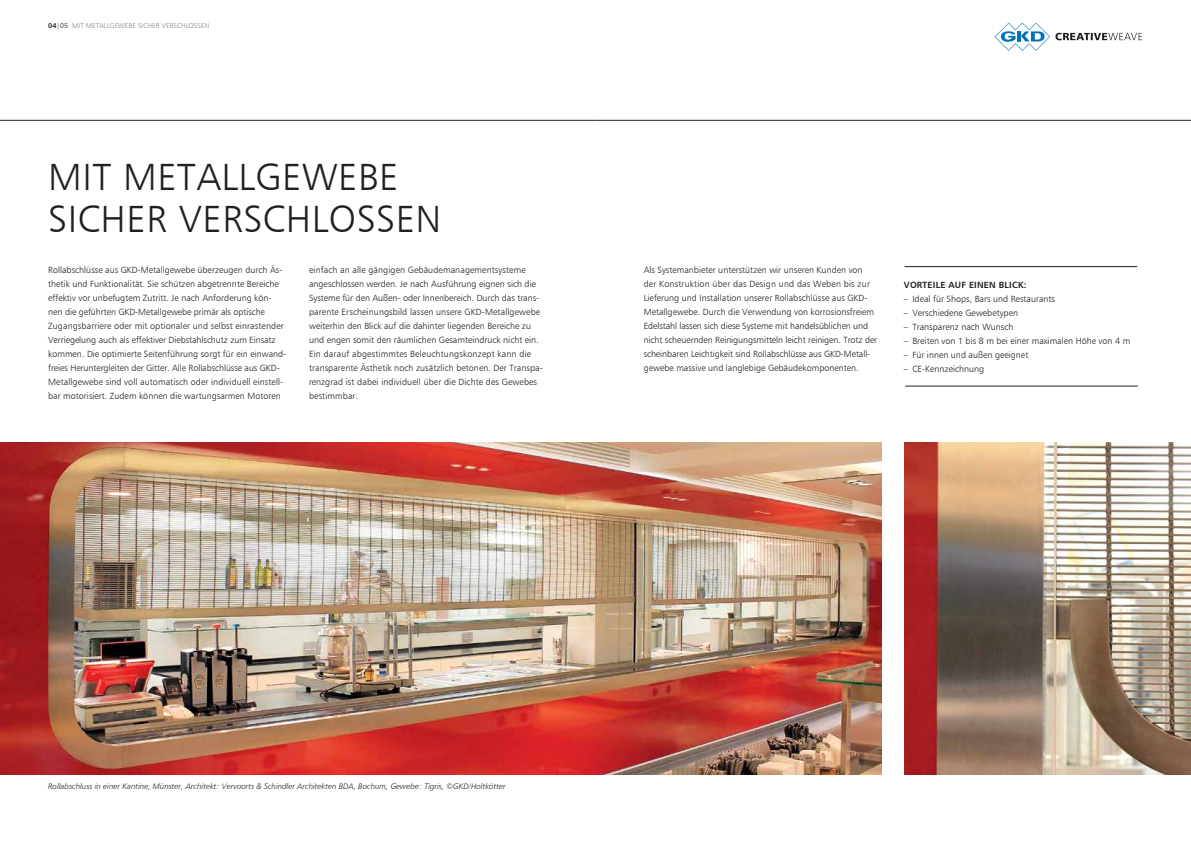
<style>
.page{position:relative;width:1191px;height:842px;background:#fff}
.page>*{position:absolute;margin:0;border:0;box-sizing:border-box;transform-origin:0 0}
.t1{font:38px/42px "Humanist 777 BT Light B";letter-spacing:.015em;color:#231f20}
.t2{font:9px/14px "Humanist 777 BT Light B";color:#231f20}
.t3{font:9px "Humanist 777 BT Bold B";letter-spacing:.02em;color:#231f20}
.t4{font:8px "Humanist 777 BT Light Italic B";color:#231f20}
.t5{font:7px "Humanist 777 BT Light B";letter-spacing:.01em;color:#828487}
.s1{font-family:"Humanist 777 BT Bold B";color:#231f20}
.s2{color:#231f20}
</style>
<div class="page">
<hr style="left:595px;top:120px;width:596px;height:1px;background:#231f20">
<svg style="left:994px;top:23px;width:148px;height:28px"></svg>
<hr style="left:0;top:120px;width:595px;height:1px;background:#231f20">
<img style="left:0;top:442px;width:882px;height:332px">
<img style="left:904px;top:442px;width:287px;height:332px">
<hr style="left:904px;top:266px;width:233px;height:1px;background:#231f20">
<hr style="left:905px;top:386px;width:232px;height:1px;background:#231f20">
<p class="t5" style="left:48px;top:21px;width:163px"><span class="s1">04</span><span class="s2">|05</span> MIT METALLGEWEBE SICHER VERSCHLOSSEN</p>
<h1 class="t1" style="left:48px;top:156px;width:395px">MIT METALLGEWEBE<br>SICHER VERSCHLOSSEN</h1>
<p class="t2" style="left:48px;top:263px;width:240px">Rollabschlüsse aus GKD-Metallgewebe überzeugen durch Äs&shy;thetik und Funktionalität. Sie schützen abgetrennte Bereiche effektiv vor unbefugtem Zutritt. Je nach Anforderung kön&shy;nen die geführten GKD-Metallgewebe primär als optische Zugangsbarriere oder mit optionaler und selbst einrastender Verriegelung auch als effektiver Diebstahlschutz zum Einsatz kommen. Die optimierte Seitenführung sorgt für ein einwand&shy;freies Heruntergleiten der Gitter. Alle Rollabschlüsse aus GKD-Metallgewebe sind voll automatisch oder individuell einstell&shy;bar motorisiert. Zudem können die wartungsarmen Motoren</p>
<p class="t2" style="left:309px;top:263px;width:235px">einfach an alle gängigen Gebäudemanagementsysteme angeschlossen werden. Je nach Ausführung eignen sich die Systeme für den Außen- oder Innenbereich. Durch das trans&shy;parente Erscheinungsbild lassen unsere GKD-Metallgewebe weiterhin den Blick auf die dahinter liegenden Bereiche zu und engen somit den räumlichen Gesamteindruck nicht ein.<br>Ein darauf abgestimmtes Beleuchtungskonzept kann die transparente Ästhetik noch zusätzlich betonen. Der Transpa&shy;renzgrad ist dabei individuell über die Dichte des Gewebes bestimmbar.</p>
<p class="t2" style="left:643px;top:263px;width:235px">Als Systemanbieter unterstützen wir unseren Kunden von der Konstruktion über das Design und das Weben bis zur Lieferung und Installation unserer Rollabschlüsse aus GKD-Metallgewebe. Durch die Verwendung von korrosionsfreiem Edelstahl lassen sich diese Systeme mit handelsüblichen und nicht scheuernden Reinigungsmitteln leicht reinigen. Trotz der scheinbaren Leichtigkeit sind Rollabschlüsse aus GKD-Metall&shy;gewebe massive und langlebige Gebäudekomponenten.</p>
<p class="t3" style="left:904px;top:279px;width:124px">VORTEILE AUF EINEN BLICK:</p>
<p class="t2" style="left:904px;top:291px;width:153px">– Ideal für Shops, Bars und Restaurants</p>
<p class="t2" style="left:904px;top:305px;width:116px">– Verschiedene Gewebetypen</p>
<p class="t2" style="left:904px;top:319px;width:111px">– Transparenz nach Wunsch</p>
<p class="t2" style="left:904px;top:333px;width:228px">– Breiten von 1 bis 8 m bei einer maximalen Höhe von 4 m</p>
<p class="t2" style="left:904px;top:347px;width:126px">– Für innen und außen geeignet</p>
<p class="t2" style="left:904px;top:361px;width:82px">– CE-Kennzeichnung</p>
<p class="t4" style="left:48px;top:781px;width:459px">Rollabschluss in einer Kantine, Münster, Architekt: Vervoorts &amp; Schindler Architekten BDA, Bochum, Gewebe: Tigris, ©GKD/Holtkötter</p>
</div>
